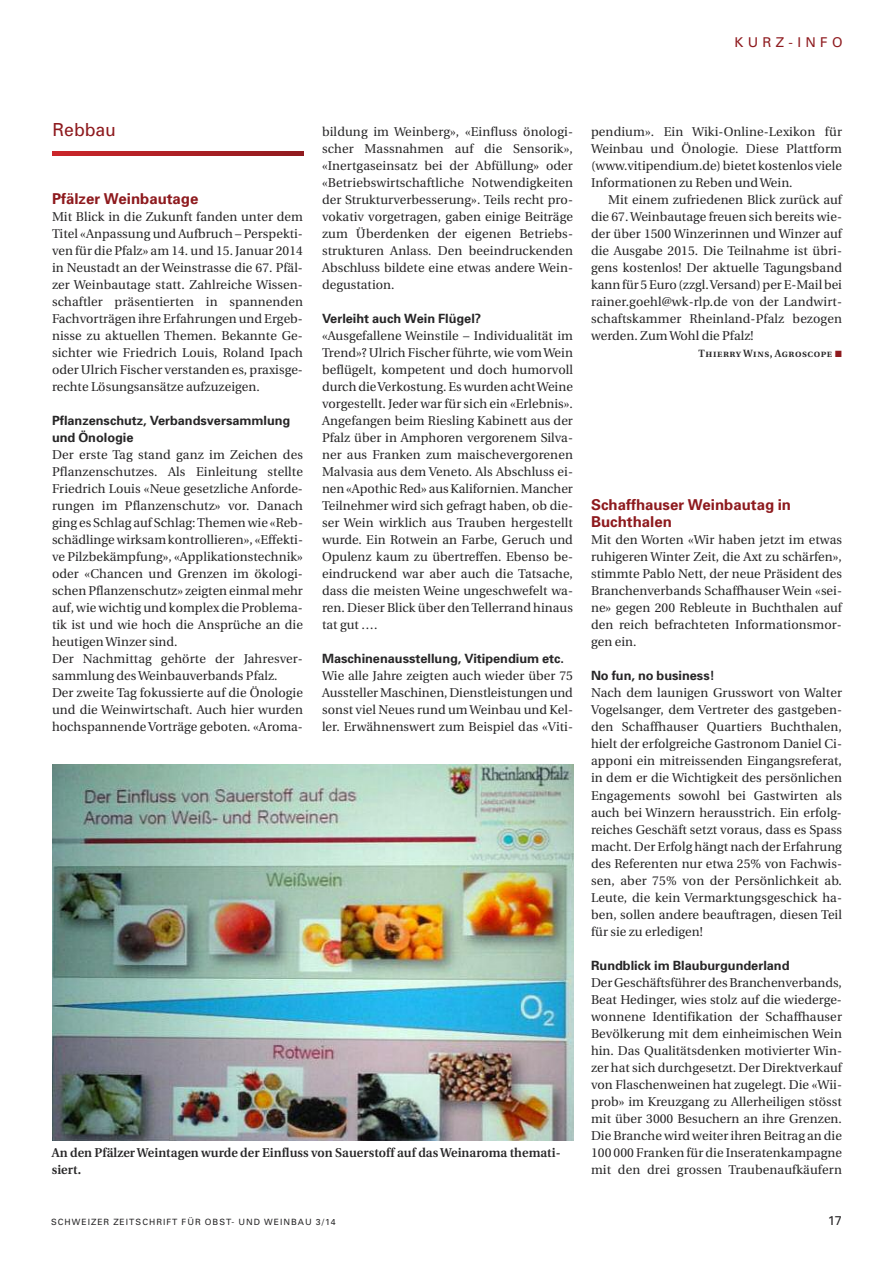
<style>
.page{position:relative;width:893px;height:1263px;background:#fff}
.page>*{position:absolute;margin:0;border:0;box-sizing:border-box;transform-origin:0 0}
.t1{font:18px "Univers";color:#8e1a1e}
.t2{font:700 15px/17px "Univers";color:#8e1a1e}
.t3{font:13.5px "Univers";letter-spacing:.32em;color:#8e1a1e}
.t4{font:12.75px/17px "Utopia";letter-spacing:.005em;color:#272627;text-align:justify}
.t5{font:700 12.75px/17px "Univers";color:#272627}
.t6{font:600 12.75px/17px "Utopia";letter-spacing:.005em;color:#272627}
.t7{font:12.75px "Univers";color:#272627}
.t8{font:10.5px "Utopia Semibold SC";letter-spacing:.055em;color:#272627}
.t9{font:8.7px "Univers";letter-spacing:.115em;color:#272627}
.s1{color:#8e1a1e}
</style>
<div class="page">
<svg style="left:52px;top:152px;width:251px;height:3px"></svg>
<img style="left:52px;top:764px;width:521px;height:376px">
<p class="t3" style="left:734px;top:37px;width:110px">KURZ-INFO</p>
<h1 class="t1" style="left:52px;top:123px;width:65px">Rebbau</h1>
<p class="t2" style="left:52px;top:192px;width:148px">Pfälzer Weinbautage</p>
<p class="t4" style="left:52px;top:209px;width:252px">Mit Blick in die Zukunft fanden unter dem Titel «Anpassung und Aufbruch – Perspekti&shy;ven für die Pfalz» am 14. und 15. Januar 2014 in Neustadt an der Weinstrasse die 67. Pfäl&shy;zer Weinbautage statt. Zahlreiche Wissen&shy;schaftler präsentierten in spannenden Fachvorträgen ihre Erfahrungen und Ergeb&shy;nisse zu aktuellen Themen. Bekannte Ge&shy;sichter wie Friedrich Louis, Roland Ipach oder Ulrich Fischer verstanden es, praxisge&shy;rechte Lösungsansätze aufzuzeigen.</p>
<p class="t5" style="left:52px;top:413px;width:240px">Pflanzenschutz, Verbandsversammlung und Önologie</p>
<p class="t4" style="left:52px;top:447px;width:252px;text-align:left">Der erste Tag stand ganz im Zeichen des Pflanzenschutzes. Als Einleitung stellte Friedrich Louis «Neue gesetzliche Anforde&shy;rungen im Pflanzenschutz» vor. Danach ging es Schlag auf Schlag:Themen wie «Reb&shy;schädlingewirksamkontrollieren», «Effekti&shy;ve Pilzbekämpfung», «Applikationstechnik» oder «Chancen und Grenzen im ökologi&shy;schen Pflanzenschutz» zeigten einmal mehr auf, wie wichtig und komplex die Problema&shy;tik ist und wie hoch die Ansprüche an die heutigenWinzer sind.<br>Der Nachmittag gehörte der Jahresver&shy;sammlung desWeinbauverbands Pfalz.<br>Der zweite Tag fokussierte auf die Önologie und die Weinwirtschaft. Auch hier wurden hochspannendeVorträge geboten. «Aroma-</p>
<p class="t4" style="left:322px;top:124px;width:252px">bildung im Weinberg», «Einfluss önologi&shy;scher Massnahmen auf die Sensorik», «Inertgaseinsatz bei der Abfüllung» oder «Betriebswirtschaftliche Notwendigkeiten der Strukturverbesserung». Teils recht pro&shy;vokativ vorgetragen, gaben einige Beiträge zum Überdenken der eigenen Betriebs&shy;strukturen Anlass. Den beeindruckenden Abschluss bildete eine etwas andere Wein&shy;degustation.</p>
<p class="t5" style="left:322px;top:311px;width:161px">Verleiht auch Wein Flügel?</p>
<p class="t4" style="left:322px;top:328px;width:252px">«Ausgefallene Weinstile – Individualität im Trend»? Ulrich Fischer führte, wie vomWein beflügelt, kompetent und doch humorvoll durch dieVerkostung. EswurdenachtWeine vorgestellt. Jeder war für sich ein «Erlebnis».<br>Angefangen beim Riesling Kabinett aus der Pfalz über in Amphoren vergorenem Silva&shy;ner aus Franken zum maischevergorenen Malvasia aus dem Veneto. Als Abschluss ei&shy;nen«ApothicRed» ausKalifornien.Mancher Teilnehmer wird sich gefragt haben, ob die&shy;ser Wein wirklich aus Trauben hergestellt wurde. Ein Rotwein an Farbe, Geruch und Opulenz kaum zu übertreffen. Ebenso be&shy;eindruckend war aber auch die Tatsache, dass die meisten Weine ungeschwefelt wa&shy;ren. Dieser Blick über denTellerrand hinaus tat gut ….</p>
<p class="t5" style="left:322px;top:651px;width:244px">Maschinenausstellung, Vitipendium etc.</p>
<p class="t4" style="left:322px;top:669px;width:252px">Wie alle Jahre zeigten auch wieder über 75<br>AusstellerMaschinen,Dienstleistungenund sonst viel Neues rund umWeinbau und Kel&shy;ler. Erwähnenswert zum Beispiel das «Viti-</p>
<p class="t6" style="left:52px;top:1145px;width:510px">An den PfälzerWeintagen wurde der Einfluss von Sauerstoff auf dasWeinaroma themati&shy;siert.</p>
<p class="t4" style="left:591px;top:124px;width:252px">pendium». Ein Wiki-Online-Lexikon für Weinbau und Önologie. Diese Plattform (www.vitipendium.de)bietet kostenlos viele Informationen zu Reben undWein.</p>
<p class="t4" style="left:591px;top:192px;width:252px;text-indent:17px">Mit einem zufriedenen Blick zurück auf die 67.Weinbautage freuen sich bereits wie&shy;der über 1500 Winzerinnen und Winzer auf die Ausgabe 2015. Die Teilnahme ist übri&shy;gens kostenlos! Der aktuelle Tagungsband kannfür 5Euro(zzgl.Versand)perE-Mailbei rainer.goehl@wk-rlp.de von der Landwirt&shy;schaftskammer Rheinland-Pfalz bezogen werden. ZumWohl die Pfalz!</p>
<p class="t8" style="left:699px;top:350px;width:145px">Thierry Wins, Agroscope <span class="s1">■</span></p>
<p class="t2" style="left:591px;top:498px;width:201px">Schaffhauser Weinbautag in<br>Buchthalen</p>
<p class="t4" style="left:591px;top:533px;width:252px">Mit den Worten «Wir haben jetzt im etwas ruhigeren Winter Zeit, die Axt zu schärfen», stimmte Pablo Nett, der neue Präsident des Branchenverbands Schaffhauser Wein «sei&shy;ne» gegen 200 Rebleute in Buchthalen auf den reich befrachteten Informationsmor&shy;gen ein.</p>
<p class="t5" style="left:591px;top:668px;width:125px">No fun, no business!</p>
<p class="t4" style="left:591px;top:686px;width:252px">Nach dem launigen Grusswort von Walter Vogelsanger, dem Vertreter des gastgeben&shy;den Schaffhauser Quartiers Buchthalen, hielt der erfolgreiche Gastronom Daniel Ci&shy;apponi ein mitreissenden Eingangsreferat, in dem er die Wichtigkeit des persönlichen Engagements sowohl bei Gastwirten als auch bei Winzern herausstrich. Ein erfolg&shy;reiches Geschäft setzt voraus, dass es Spass macht. Der Erfolg hängt nach der Erfahrung des Referenten nur etwa 25% von Fachwis&shy;sen, aber 75% von der Persönlichkeit ab.<br>Leute, die kein Vermarktungsgeschick ha&shy;ben, sollen andere beauftragen, diesen Teil für sie zu erledigen!</p>
<p class="t5" style="left:591px;top:958px;width:200px">Rundblick im Blauburgunderland</p>
<p class="t4" style="left:591px;top:975px;width:252px">DerGeschäftsführerdesBranchenverbands, Beat Hedinger, wies stolz auf die wiederge&shy;wonnene Identifikation der Schaffhauser Bevölkerung mit dem einheimischen Wein hin. Das Qualitätsdenken motivierter Win&shy;zer hat sich durchgesetzt. Der Direktverkauf von Flaschenweinen hat zugelegt. Die «Wii&shy;prob» im Kreuzgang zu Allerheiligen stösst mit über 3000 Besuchern an ihre Grenzen.<br>Die Branche wird weiter ihren Beitrag an die 100 000 Franken für die Inseratenkampagne mit den drei grossen Traubenaufkäufern</p>
<p class="t9" style="left:51px;top:1218px;width:286px">SCHWEIZER ZEITSCHRIFT FÜR OBST- UND WEINBAU 3/14</p>
<p class="t7" style="left:828px;top:1215px;width:16px">17</p>
</div>
